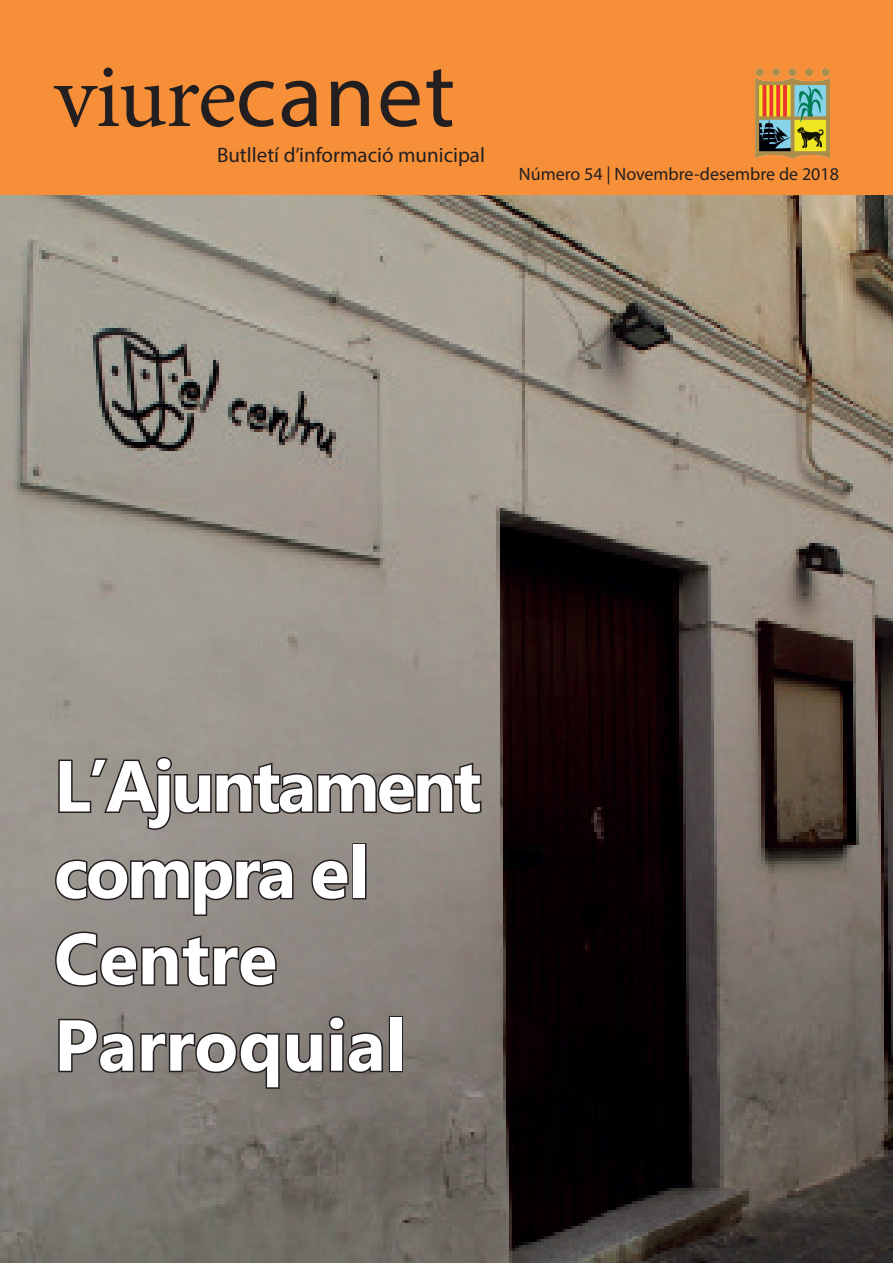
<style>
.page{position:relative;width:893px;height:1263px;background:#fff}
.page>*{position:absolute;margin:0;border:0;box-sizing:border-box;transform-origin:0 0}
.t1{font:91.5px "Minion Pro";letter-spacing:-.015em;color:#231f20}
.t2{font:700 72px/86.4px "Gadugi";color:#fff}
.t3{font:21px "Myriad Pro";color:#231f20}
.t4{font:18px "Myriad Pro";color:#231f20}
.s1{font-family:"Myriad Pro"}
</style>
<div class="page">
<div style="left:0;top:0;width:893px;height:198px;background:#f68f38"></div>
<img style="left:756px;top:68px;width:74px;height:90px">
<img style="left:0;top:196px;width:893px;height:1067px">
<svg style="left:57px;top:755px;width:427px;height:76px"></svg>
<svg style="left:54px;top:858px;width:241px;height:59px"></svg>
<svg style="left:310px;top:858px;width:40px;height:44px"></svg>
<div style="left:352px;top:843px;width:15px;height:56px;border:3px solid #231f20"></div>
<svg style="left:54px;top:930px;width:224px;height:58px"></svg>
<svg style="left:57px;top:1014px;width:328px;height:76px"></svg>
<div style="left:389px;top:1016px;width:14px;height:56px;border:3px solid #231f20"></div>
<p class="t1" style="left:54px;top:36px;width:403px">viure<span class="s1">canet</span></p>
<p class="t3" style="left:217px;top:142px;width:269px">Butlletí d’informació municipal</p>
<p class="t4" style="left:519px;top:163px;width:322px">Número 54 | Novembre-desembre de 2018</p>
<p class="t2" style="left:54px;top:742px;width:429px">L’Ajuntament compra el<br>Centre<br>Parroquial</p>
</div>
